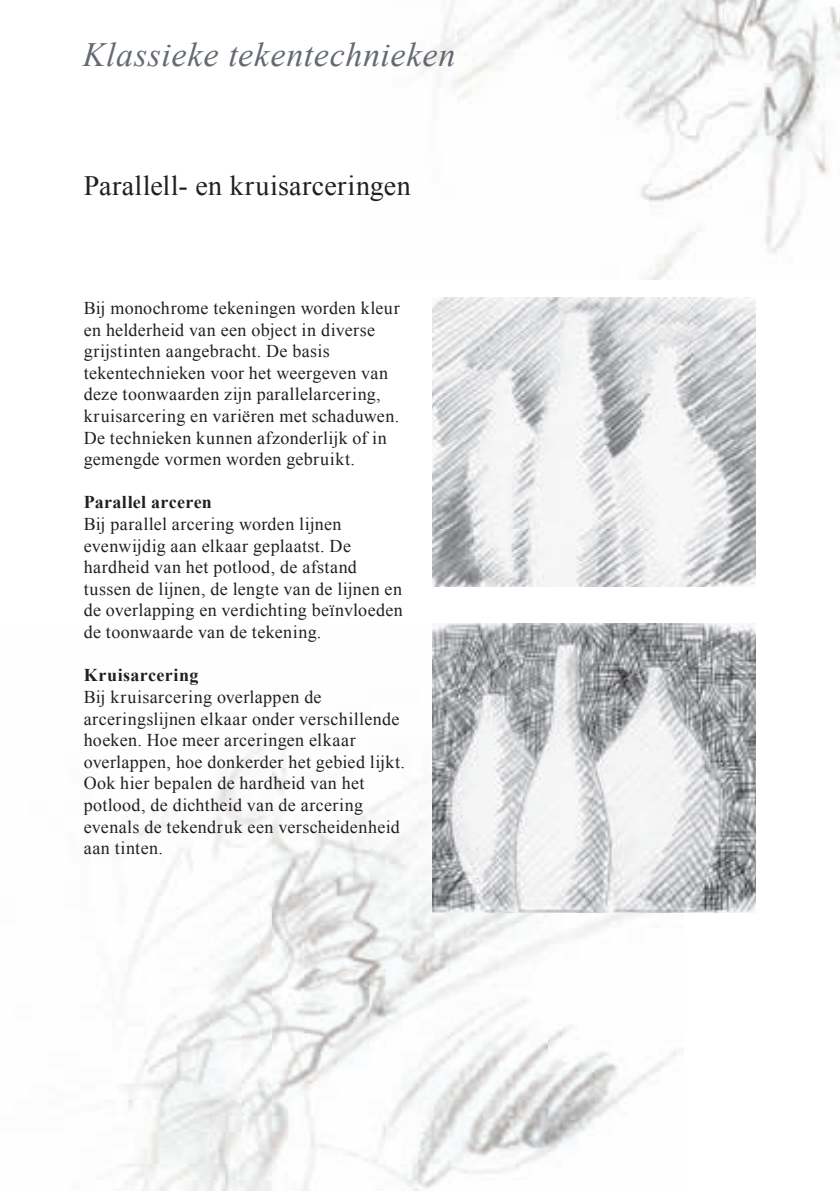
<style>
.page{position:relative;width:840px;height:1191px;background:#fff}
.page>*{position:absolute;margin:0;border:0;box-sizing:border-box;transform-origin:0 0}
.t1{font:italic 34px "Times New Roman";letter-spacing:.02em;color:#646a72}
.t2{font:28px "Times New Roman";letter-spacing:.015em;color:#231f20}
.t3{font:18px/21.6px "Times New Roman";letter-spacing:.02em;color:#231f20}
.t4{font:700 18px "Times New Roman";letter-spacing:.02em;color:#231f20}
</style>
<div class="page">
<img style="left:123px;top:743px;width:554px;height:448px">
<img style="left:420px;top:1px;width:419px;height:279px">
<img style="left:432px;top:624px;width:323px;height:289px">
<img style="left:432px;top:298px;width:323px;height:289px">
<h1 class="t1" style="left:83px;top:42px;width:374px">Klassieke tekentechnieken</h1>
<h2 class="t2" style="left:84px;top:176px;width:328px">Parallell- en kruisarceringen</h2>
<p class="t3" style="left:84px;top:299px;width:317px">Bij monochrome tekeningen worden kleur en helderheid van een object in diverse grijstinten aangebracht. De basis tekentechnieken voor het weergeven van deze toonwaarden zijn parallelarcering, kruisarcering en variëren met schaduwen.<br>De technieken kunnen afzonderlijk of in gemengde vormen worden gebruikt.</p>
<p class="t4" style="left:84px;top:496px;width:130px">Parallel arceren</p>
<p class="t3" style="left:84px;top:515px;width:320px">Bij parallel arcering worden lijnen evenwijdig aan elkaar geplaatst. De hardheid van het potlood, de afstand tussen de lijnen, de lengte van de lijnen en de overlapping en verdichting beïnvloeden de toonwaarde van de tekening.</p>
<p class="t4" style="left:84px;top:669px;width:116px">Kruisarcering</p>
<p class="t3" style="left:84px;top:688px;width:322px">Bij kruisarcering overlappen de arceringslijnen elkaar onder verschillende hoeken. Hoe meer arceringen elkaar overlappen, hoe donkerder het gebied lijkt.<br>Ook hier bepalen de hardheid van het potlood, de dichtheid van de arcering evenals de tekendruk een verscheidenheid aan tinten.</p>
</div>
